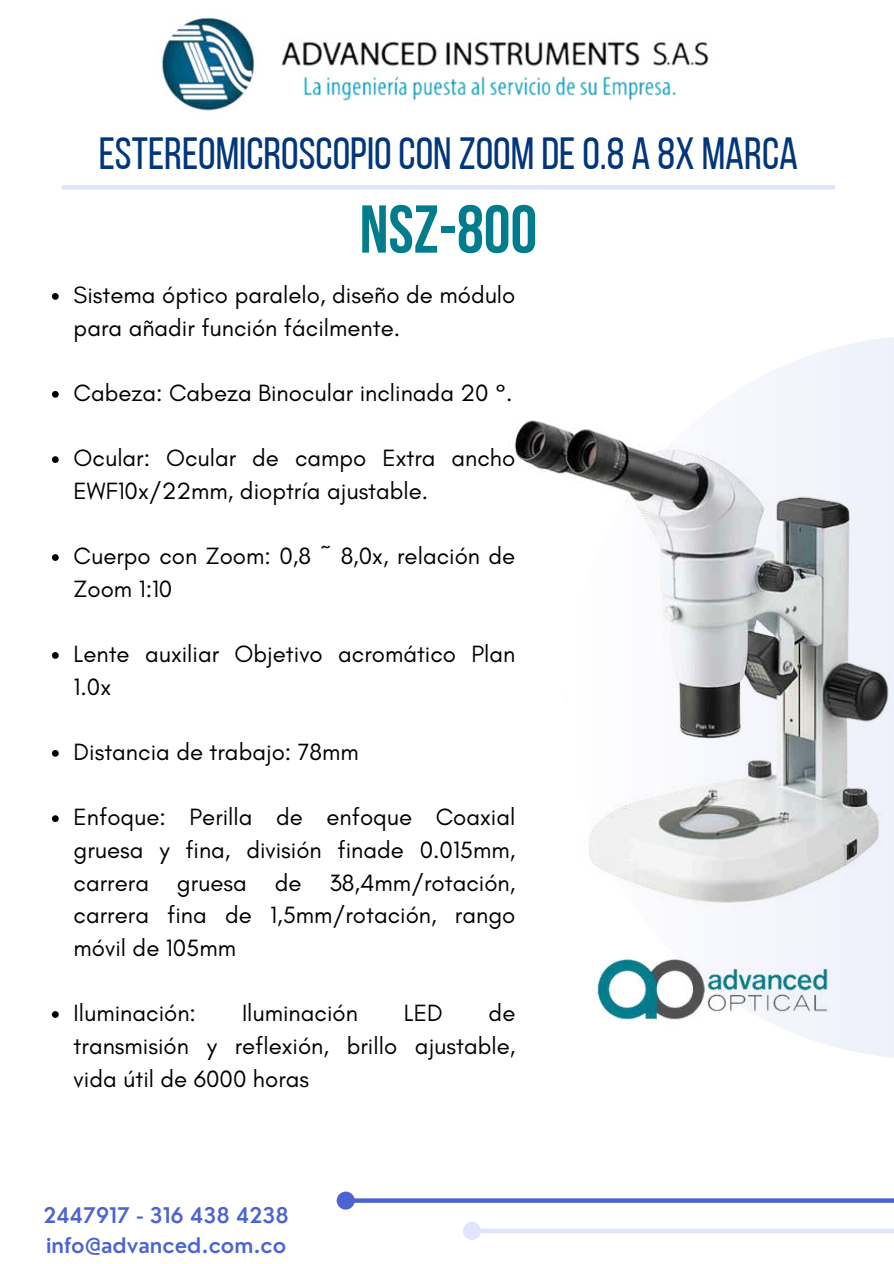
<style>
.page{position:relative;width:894px;height:1264px;background:#fff}
.page>*{position:absolute;margin:0;border:0;box-sizing:border-box;transform-origin:0 0}
.t1{font:700 67.5px "Bebas Neue";color:#007c8d}
.t2{font:45px "Bebas Neue";color:#02367b}
.t3{font:24px/32.7px "Glacial Indifference";color:#000}
.t4{font:600 21px/29.2px "Nourd";color:#4c63d2}
</style>
<div class="page">
<svg style="left:354px;top:1198px;width:539px;height:4px;background:#5b70d5"></svg>
<div style="left:339px;top:1193px;width:13px;height:14px;background:#4c63d2;border-radius:50%"></div>
<div style="left:336px;top:1191px;width:18px;height:18px;border:4px solid #4c63d2;border-radius:50%"></div>
<div style="left:479px;top:1228px;width:414px;height:5px;background:#dfe5ff"></div>
<div style="left:465px;top:1224px;width:13px;height:13px;background:#dfe5ff;border-radius:50%"></div>
<div style="left:463px;top:1221px;width:18px;height:18px;border:4px solid #dfe5ff;border-radius:50%"></div>
<div style="left:62px;top:185px;width:773px;height:5px;background:#dfe5ff"></div>
<img style="left:162px;top:17px;width:547px;height:94px">
<svg style="left:775px;top:337px;width:118px;height:720px;fill:#f0f2fb"></svg>
<img style="left:594px;top:939px;width:256px;height:102px">
<img style="left:514px;top:403px;width:379px;height:517px">
<svg style="left:52px;top:293px;width:7px;height:7px"></svg>
<svg style="left:52px;top:391px;width:7px;height:7px"></svg>
<svg style="left:52px;top:456px;width:7px;height:7px"></svg>
<svg style="left:52px;top:554px;width:7px;height:7px"></svg>
<svg style="left:52px;top:652px;width:7px;height:7px"></svg>
<svg style="left:52px;top:750px;width:7px;height:6px"></svg>
<svg style="left:52px;top:815px;width:7px;height:7px"></svg>
<svg style="left:52px;top:1011px;width:7px;height:6px"></svg>
<h2 class="t2" style="left:99px;top:136px;width:700px">ESTEREOMICROSCOPIO CON ZOOM DE0.8 A 8X MARCA</h2>
<h1 class="t1" style="left:359px;top:202px;width:179px">NSZ-800</h1>
<p class="t3" style="left:74px;top:278px;width:443px">Sistema óptico paralelo, diseño de módulo para añadir función fácilmente.</p>
<p class="t3" style="left:74px;top:376px;width:440px">Cabeza: Cabeza Binocular inclinada 20 °.</p>
<p class="t3" style="left:74px;top:441px;width:443px">Ocular: Ocular de campo Extra ancho<br>EWF10x/22mm, dioptría ajustable.</p>
<p class="t3" style="left:74px;top:539px;width:443px">Cuerpo con Zoom: 0,8 ~ 8,0x, relación de<br>Zoom 1:10</p>
<p class="t3" style="left:74px;top:637px;width:443px">Lente auxiliar Objetivo acromático Plan<br>1.0x</p>
<p class="t3" style="left:74px;top:735px;width:287px">Distancia de trabajo: 78mm</p>
<p class="t3" style="left:74px;top:800px;width:443px;text-align:justify">Enfoque: Perilla de enfoque Coaxial gruesa y fina, división finade 0.015mm, carrera gruesa de 38,4mm/rotación, carrera fina de 1,5mm/rotación, rango móvil de 105mm</p>
<p class="t3" style="left:74px;top:996px;width:443px;text-align:justify;text-indent:415px">de transmisión y reflexión, brillo ajustable, vida útil de 6000 horas</p>
<p class="t3" style="left:74px;top:996px;width:124px">Iluminación:</p>
<p class="t3" style="left:242px;top:996px;width:117px">Iluminación</p>
<p class="t3" style="left:404px;top:996px;width:40px">LED</p>
<p class="t4" style="left:44px;top:1200px;width:246px">2447917 - 316 438 4238 info@advanced.com.co</p>
</div>
